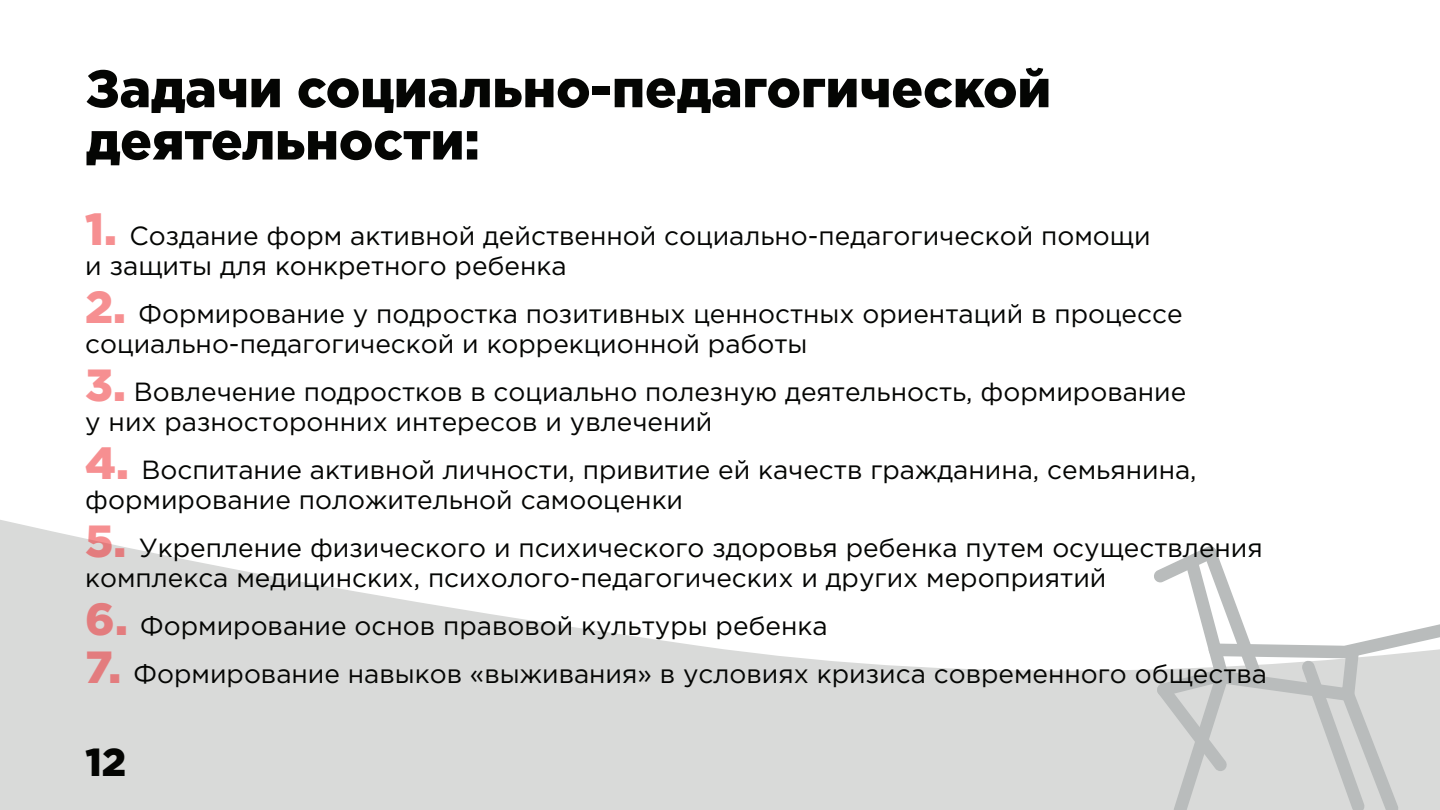
<style>
.page{position:relative;width:1440px;height:810px;background:#fff}
.page>*{position:absolute;margin:0;border:0;box-sizing:border-box;transform-origin:0 0}
.t1{font:900 52.5px/52.3px "Gotham Pro";color:#040503}
.t2{font:900 39px "Gotham Pro";color:#040503}
.t3{font:26.25px/30px "Gotham Pro";color:#040503}
.s1{font-weight:900;font-size:45px;color:rgb(238 31 35/.5)}
</style>
<div class="page">
<svg style="left:0;top:520px;width:1153px;height:290px;fill:#d9dad9"></svg>
<svg style="left:1153px;top:546px;width:287px;height:264px"></svg>
<h1 class="t1" style="left:86px;top:61px;width:967px">Задачи социально-педагогической деятельности:</h1>
<p class="t3" style="left:85px;top:221px;width:1067px"><span class="s1">1.</span> Создание форм активной действенной социально-педагогической помощи и защиты для конкретного ребенка</p>
<p class="t3" style="left:85px;top:299px;width:1099px"><span class="s1">2.</span> Формирование у подростка позитивных ценностных ориентаций в процессе социально-педагогической и коррекционной работы</p>
<p class="t3" style="left:85px;top:377px;width:1103px"><span class="s1">3.</span> Вовлечение подростков в социально полезную деятельность, формирование у них разносторонних интересов и увлечений</p>
<p class="t3" style="left:85px;top:455px;width:1113px"><span class="s1">4.</span> Воспитание активной личности, привитие ей качеств гражданина, семьянина, формирование положительной самооценки</p>
<p class="t3" style="left:85px;top:533px;width:1179px"><span class="s1">5.</span> Укрепление физического и психического здоровья ребенка путем осуществления комплекса медицинских, психолого-педагогических и других мероприятий</p>
<p class="t3" style="left:85px;top:611px;width:744px"><span class="s1">6.</span> Формирование основ правовой культуры ребенка</p>
<p class="t3" style="left:85px;top:659px;width:1183px"><span class="s1">7.</span> Формирование навыков «выживания» в условиях кризиса современного общества</p>
<h2 class="t2" style="left:85px;top:740px;width:42px">12</h2>
</div>
